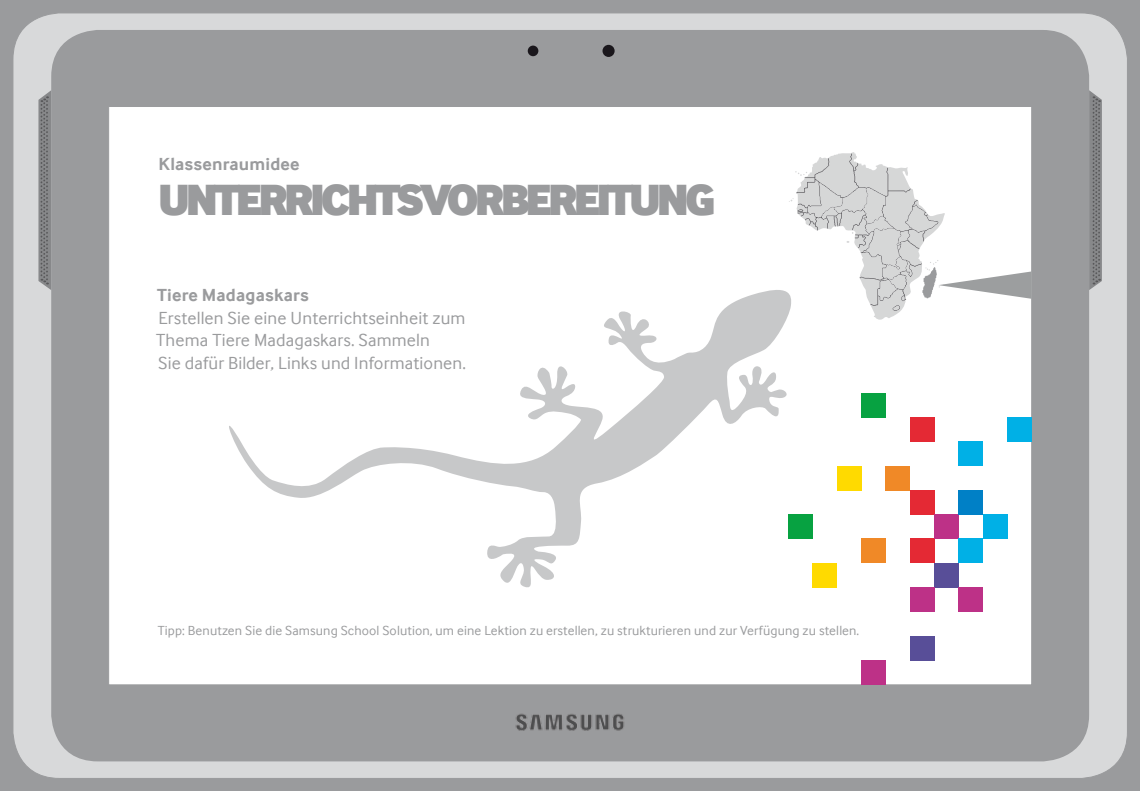
<style>
.page{position:relative;width:1140px;height:791px;background:#9a9b9d}
.page>*{position:absolute;margin:0;border:0;box-sizing:border-box;transform-origin:0 0}
.t1{font:900 45px "Samsung Inter Face";letter-spacing:-.08em;color:#9a9b9d}
.t2{font:18px/22.5px "Samsung Inter Face";letter-spacing:.01em;color:#9a9b9d}
.t3{font:700 18px "Samsung Inter Face";letter-spacing:.01em;color:#9a9b9d}
.t4{font:13.5px "Samsung Inter Face";letter-spacing:.01em;color:#9a9b9d}
</style>
<div class="page">
<div style="left:13px;top:13px;width:1114px;height:765px;background:#d8d9da;border-radius:47px"></div>
<div style="left:51px;top:30px;width:1038px;height:731px;background:#9a9b9d;border-radius:47px"></div>
<div style="left:602px;top:45px;width:12px;height:12px;background:#1a171c;border-radius:50%"></div>
<div style="left:528px;top:46px;width:10px;height:10px;background:#1a171c;border-radius:50%"></div>
<svg style="left:38px;top:90px;width:13px;height:200px;background:#868789"></svg>
<svg style="left:1089px;top:90px;width:12px;height:200px;background:#838486"></svg>
<div style="left:108px;top:106px;width:924px;height:579px;background:#fff;border:1px solid #9a9b9d"></div>
<svg style="left:229px;top:290px;width:559px;height:298px"></svg>
<svg style="left:788px;top:151px;width:243px;height:170px"></svg>
<img style="left:515px;top:713px;width:109px;height:18px">
<div style="left:861px;top:393px;width:24px;height:24px;background:#07a241"></div>
<div style="left:788px;top:514px;width:25px;height:25px;background:#07a241"></div>
<div style="left:837px;top:466px;width:24px;height:24px;background:#ffda00"></div>
<div style="left:812px;top:563px;width:25px;height:24px;background:#ffda00"></div>
<div style="left:861px;top:539px;width:24px;height:24px;background:#f08927"></div>
<div style="left:885px;top:466px;width:25px;height:24px;background:#f08927"></div>
<div style="left:910px;top:417px;width:24px;height:25px;background:#e42934"></div>
<div style="left:910px;top:490px;width:24px;height:24px;background:#e42934"></div>
<div style="left:910px;top:539px;width:24px;height:24px;background:#e42934"></div>
<div style="left:934px;top:514px;width:24px;height:25px;background:#bd3187"></div>
<div style="left:934px;top:563px;width:24px;height:24px;background:#584e98"></div>
<div style="left:958px;top:539px;width:25px;height:24px;background:#00b0e6"></div>
<div style="left:983px;top:514px;width:24px;height:25px;background:#00b0e6"></div>
<div style="left:958px;top:490px;width:25px;height:24px;background:#0080c6"></div>
<div style="left:1007px;top:417px;width:24px;height:25px;background:#00b0e6"></div>
<div style="left:958px;top:442px;width:25px;height:24px;background:#00b0e6"></div>
<div style="left:910px;top:636px;width:24px;height:24px;background:#584e98"></div>
<div style="left:910px;top:587px;width:24px;height:25px;background:#bd3187"></div>
<div style="left:861px;top:660px;width:24px;height:25px;background:#bd3187"></div>
<div style="left:958px;top:587px;width:25px;height:25px;background:#bd3187"></div>
<h2 class="t3" style="left:159px;top:153px;width:142px">Klassenraumidee</h2>
<h1 class="t1" style="left:158px;top:172px;width:558px">UNTERRICHTSVORBEREITUNG</h1>
<h2 class="t3" style="left:157px;top:284px;width:153px">Tiere Madagaskars</h2>
<h2 class="t2" style="left:156px;top:306px;width:311px">Erstellen Sie eine Unterrichtseinheit zum<br>Thema Tiere Madagaskars. Sammeln<br>Sie dafür Bilder, Links und Informationen.</h2>
<p class="t4" style="left:158px;top:622px;width:703px">Tipp: Benutzen Sie die Samsung School Solution, um eine Lektion zu erstellen, zu strukturieren und zur Verfügung zu stellen.</p>
</div>
